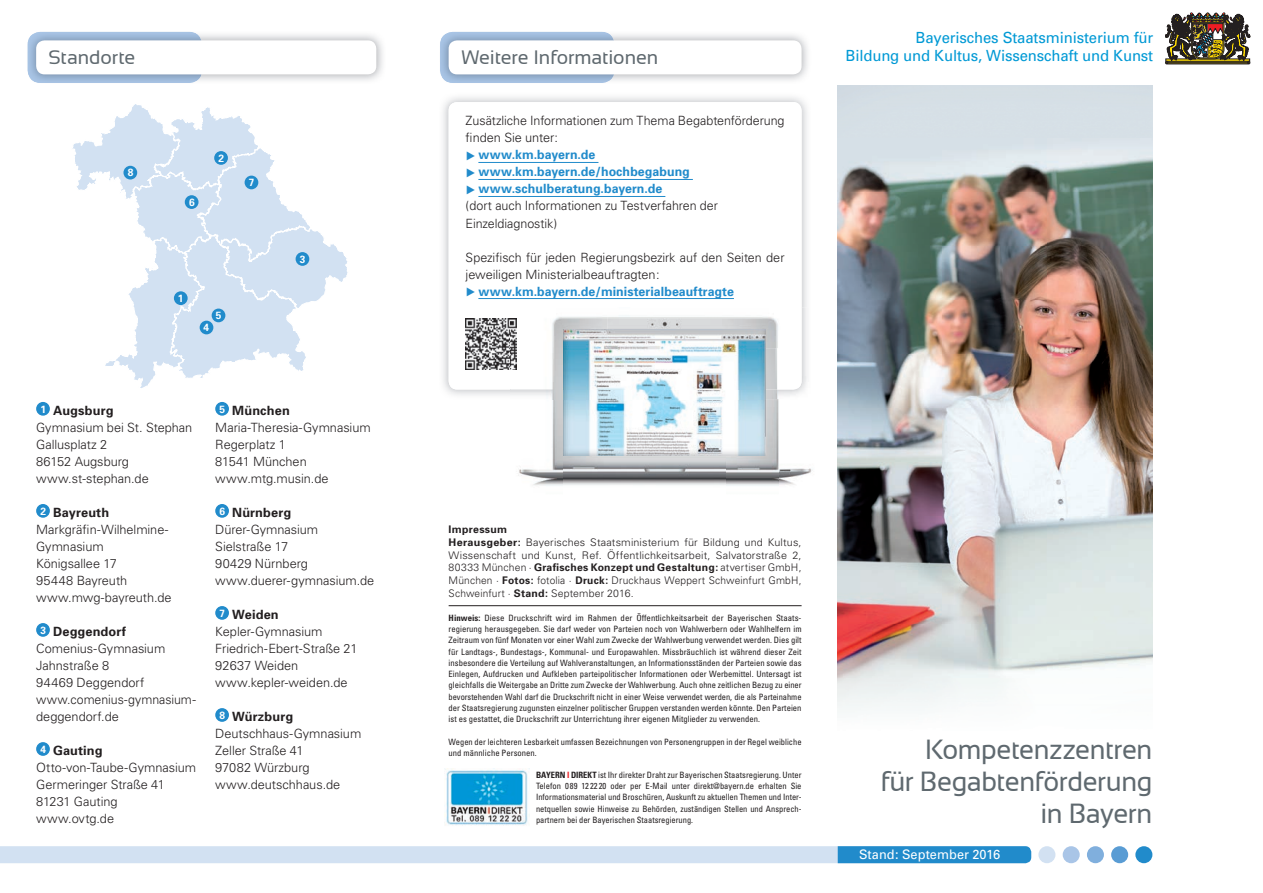
<style>
.page{position:relative;width:1263px;height:893px;background:#fff}
.page>*{position:absolute;margin:0;border:0;box-sizing:border-box;transform-origin:0 0}
.t1{font:27.75px/32px "Sansation";letter-spacing:-.015em;color:#5f696f;text-align:right}
.t2{font:19.5px "Sansation";letter-spacing:-.005em;color:#5f696f}
.t3{font:15.3px/18px "Univers";letter-spacing:-.01em;color:#0099d5;text-align:right}
.t4{font:13.2px "Univers";letter-spacing:.005em;color:#fff}
.t5{font:300 12.75px/17px "Univers";letter-spacing:-.005em;color:#231f20}
.t6{font:700 12.75px "Univers";letter-spacing:.005em;color:#218bcb}
.t7{font:300 10.5px/12.8px "Univers";letter-spacing:.015em;color:#231f20}
.t8{font:700 10.5px "Univers";color:#fff}
.t9{font:condensed 8.7px/11.2px "Univers";color:#231f20;text-align:justify}
.s1{font-weight:700}
.s2{color:#218bcb}
.s3{font-weight:700;color:#218bcb}
.s4{font-weight:700;color:#eb2125}
</style>
<div class="page">
<img style="left:838px;top:85px;width:314px;height:625px">
<div style="left:36px;top:402px;width:14px;height:14px;background:#218bcb;border-radius:50%"></div>
<div style="left:36px;top:504px;width:14px;height:14px;background:#218bcb;border-radius:50%"></div>
<div style="left:36px;top:623px;width:14px;height:14px;background:#218bcb;border-radius:50%"></div>
<div style="left:36px;top:742px;width:14px;height:14px;background:#218bcb;border-radius:50%"></div>
<div style="left:215px;top:402px;width:14px;height:14px;background:#218bcb;border-radius:50%"></div>
<div style="left:215px;top:504px;width:14px;height:14px;background:#218bcb;border-radius:50%"></div>
<div style="left:215px;top:606px;width:14px;height:14px;background:#218bcb;border-radius:50%"></div>
<div style="left:215px;top:708px;width:14px;height:14px;background:#218bcb;border-radius:50%"></div>
<hr style="left:449px;top:605px;width:352px;height:1px;background:#231f20">
<img style="left:445px;top:768px;width:83px;height:58px">
<img style="left:443px;top:97px;width:364px;height:298px">
<div style="left:449px;top:102px;width:352px;height:287px;background:#fff;border-radius:9px"></div>
<hr style="left:478px;top:162px;width:120px;height:1px;background:#218bcb">
<hr style="left:478px;top:179px;width:215px;height:1px;background:#218bcb">
<hr style="left:478px;top:196px;width:187px;height:1px;background:#218bcb">
<hr style="left:478px;top:298px;width:256px;height:1px;background:#218bcb">
<img style="left:466px;top:319px;width:44px;height:51px">
<div style="left:1135px;top:846px;width:17px;height:17px;background:#218bcb;border-radius:50%"></div>
<div style="left:1111px;top:846px;width:17px;height:17px;background:#599cd4;border-radius:50%"></div>
<div style="left:1063px;top:846px;width:17px;height:17px;background:#a9c5e7;border-radius:50%"></div>
<div style="left:1087px;top:846px;width:17px;height:17px;background:#80afdd;border-radius:50%"></div>
<div style="left:1038px;top:846px;width:17px;height:17px;background:#d2e1f2;border-radius:50%"></div>
<svg style="left:1165px;top:13px;width:85px;height:51px;background:#6a604a"></svg>
<svg style="left:0;top:846px;width:1031px;height:17px;background:#b1d1ea"></svg>
<img style="left:27px;top:31px;width:356px;height:50px">
<img style="left:28px;top:32px;width:174px;height:51px">
<div style="left:36px;top:40px;width:340px;height:34px;background:#fff;border-radius:9px"></div>
<img style="left:452px;top:31px;width:356px;height:50px">
<img style="left:440px;top:32px;width:174px;height:51px">
<div style="left:449px;top:40px;width:352px;height:34px;background:#fff;border-radius:9px"></div>
<img style="left:779px;top:468px;width:33px;height:17px">
<img style="left:510px;top:389px;width:54px;height:97px">
<img style="left:725px;top:399px;width:54px;height:87px">
<img style="left:564px;top:455px;width:161px;height:30px">
<img style="left:766px;top:307px;width:41px;height:92px">
<img style="left:510px;top:317px;width:97px;height:72px">
<img style="left:607px;top:307px;width:194px;height:41px">
<img style="left:766px;top:348px;width:35px;height:41px">
<img style="left:563px;top:329px;width:203px;height:126px">
<svg style="left:72px;top:104px;width:276px;height:284px"></svg>
<div style="left:200px;top:321px;width:13px;height:13px;background:#218bcb;border-radius:50%"></div>
<div style="left:296px;top:252px;width:13px;height:14px;background:#218bcb;border-radius:50%"></div>
<div style="left:212px;top:309px;width:13px;height:13px;background:#218bcb;border-radius:50%"></div>
<div style="left:174px;top:291px;width:14px;height:14px;background:#218bcb;border-radius:50%"></div>
<div style="left:214px;top:151px;width:14px;height:14px;background:#218bcb;border-radius:50%"></div>
<div style="left:245px;top:176px;width:13px;height:13px;background:#218bcb;border-radius:50%"></div>
<div style="left:123px;top:166px;width:14px;height:13px;background:#218bcb;border-radius:50%"></div>
<div style="left:185px;top:195px;width:13px;height:14px;background:#218bcb;border-radius:50%"></div>
<h2 class="t2" style="left:48px;top:47px;width:88px">Standorte</h2>
<h2 class="t2" style="left:461px;top:47px;width:198px">Weitere Informationen</h2>
<p class="t8" style="left:128px;top:166px;width:7px">8</p>
<p class="t8" style="left:189px;top:196px;width:7px">6</p>
<p class="t8" style="left:218px;top:151px;width:7px">2</p>
<p class="t8" style="left:249px;top:176px;width:7px">7</p>
<p class="t8" style="left:178px;top:292px;width:7px">1</p>
<p class="t8" style="left:216px;top:309px;width:7px">5</p>
<p class="t8" style="left:203px;top:321px;width:7px">4</p>
<p class="t8" style="left:300px;top:253px;width:7px">3</p>
<h3 class="t5" style="left:36px;top:402px;width:158px;text-indent:4px"><sup>1</sup> <span class="s1">Augsburg<br></span>Gymnasium bei St. Stephan<br>Gallusplatz 2<br>86152 Augsburg www.st-stephan.de</h3>
<h3 class="t5" style="left:36px;top:504px;width:137px;text-indent:4px"><sup>2</sup> <span class="s1">Bayreuth<br></span>Markgräfin-Wilhelmine-<br>Gymnasium<br>Königsallee 17<br>95448 Bayreuth www.mwg-bayreuth.de</h3>
<h3 class="t5" style="left:36px;top:623px;width:161px;text-indent:4px"><sup>3</sup> <span class="s1">Deggendorf<br></span>Comenius-Gymnasium<br>Jahnstraße 8<br>94469 Deggendorf www.comenius-gymnasium&shy;deggendorf.de</h3>
<h3 class="t5" style="left:36px;top:742px;width:161px;text-indent:4px"><sup>4</sup> <span class="s1">Gauting<br></span>Otto-von-Taube-Gymnasium<br>Germeringer Straße 41<br>81231 Gauting www.ovtg.de</h3>
<h3 class="t5" style="left:215px;top:402px;width:157px;text-indent:4px"><sup>5</sup> <span class="s1">München<br></span>Maria-Theresia-Gymnasium<br>Regerplatz 1<br>81541 München www.mtg.musin.de</h3>
<h3 class="t5" style="left:215px;top:504px;width:161px;text-indent:4px"><sup>6</sup> <span class="s1">Nürnberg<br></span>Dürer-Gymnasium<br>Sielstraße 17<br>90429 Nürnberg www.duerer-gymnasium.de</h3>
<h3 class="t5" style="left:215px;top:606px;width:144px;text-indent:4px"><sup>7</sup> <span class="s1">Weiden<br></span>Kepler-Gymnasium<br>Friedrich-Ebert-Straße 21<br>92637 Weiden www.kepler-weiden.de</h3>
<h3 class="t5" style="left:215px;top:708px;width:148px;text-indent:4px"><sup>8</sup> <span class="s1">Würzburg<br></span>Deutschhaus-Gymnasium<br>Zeller Straße 41<br>97082 Würzburg www.deutschhaus.de</h3>
<h3 class="t5" style="left:466px;top:112px;width:320px">Zusätzliche Informationen zum Thema Begabtenförderung finden Sie unter:</h3>
<h3 class="t6" style="left:466px;top:147px;width:131px">✓ www.km.bayern.de</h3>
<h3 class="t6" style="left:466px;top:164px;width:226px">✓ www.km.bayern.de/hochbegabung</h3>
<h3 class="t5" style="left:466px;top:180px;width:254px"><span class="s2">✓</span> <span class="s3">www.schulberatung.bayern.de<br></span>(dort auch Informationen zu Testverfahren der<br>Einzel diagnostik)</h3>
<h3 class="t5" style="left:466px;top:249px;width:320px">Spezifisch für jeden Regierungsbezirk auf den Seiten der jeweiligen Ministerialbeauftragten:</h3>
<h3 class="t6" style="left:466px;top:283px;width:270px">✓ www.km.bayern.de/ministerialbeauftragte</h3>
<p class="t7" style="left:449px;top:523px;width:354px"><span class="s1">Impressum<br>Herausgeber:</span> Bayerisches Staatsministerium für Bildung und Kultus, Wissen schaft und Kunst, Ref. Öffentlichkeitsarbeit, Salvatorstraße 2, 80333 München · <span class="s1">Grafisches Konzept und Gestaltung:</span> atvertiser GmbH, München · <span class="s1">Fotos:</span> fotolia · <span class="s1">Druck:</span> Druckhaus Weppert Schweinfurt GmbH, Schweinfurt · <span class="s1">Stand:</span> September 2016.</p>
<p class="t9" style="left:449px;top:612px;width:354px"><span class="s1">Hinweis:</span> Diese Druckschrift wird im Rahmen der Öffentlichkeitsarbeit der Bayerischen Staats&shy;regierung herausgegeben. Sie darf weder von Parteien noch von Wahlwerbern oder Wahlhelfern im Zeitraum von fünf Monaten vor einer Wahl zum Zwecke der Wahlwerbung verwendet werden. Dies gilt für Landtags-, Bundestags-, Kommunal- und Europawahlen. Missbräuchlich ist während dieser Zeit insbesondere die Verteilung auf Wahlveranstaltungen, an Informations ständen der Parteien sowie das Einlegen, Auf drucken und Aufkleben parteipolitischer Informa tionen oder Werbemittel. Untersagt ist gleichfalls die Weitergabe an Dritte zum Zwecke der Wahlwerbung. Auch ohne zeitlichen Bezug zu einer bevorstehenden Wahl darf die Druckschrift nicht in einer Weise verwendet werden, die als Par tei nahme der Staatsregierung zugunsten einzelner politischer Gruppen verstanden werden könnte. Den Parteien ist es gestattet, die Druckschrift zur Unterrichtung ihrer eigenen Mitglieder zu verwenden.</p>
<p class="t9" style="left:449px;top:736px;width:354px">Wegen der leichteren Lesbarkeit umfassen Bezeichnungen von Personengruppen in der Regel weibliche und männliche Personen.</p>
<p class="t9" style="left:536px;top:769px;width:267px"><span class="s1">BAYERN</span> <span class="s4">I</span> <span class="s1">DIREKT</span> ist Ihr direkter Draht zur Bayerischen Staats re gierung. Unter Telefon 0 89 12 22 20 oder per E-Mail unter direkt@bayern.de erhalten Sie Informa tionsmaterial und Broschüren, Auskunft zu aktuellen Themen und Inter&shy;net quellen sowie Hinweise zu Behörden, zuständigen Stellen und Ansprech&shy;partnern bei der Bayerischen Staats regierung.</p>
<h3 class="t3" style="left:845px;top:29px;width:309px">Bayerisches Staatsministerium für<br>Bildung und Kultus, Wissenschaft und Kunst</h3>
<h1 class="t1" style="left:881px;top:733px;width:273px">Kompetenzzentren<br>für Begabtenförderung in Bayern</h1>
<h3 class="t4" style="left:859px;top:847px;width:143px">Stand: September 2016</h3>
</div>
